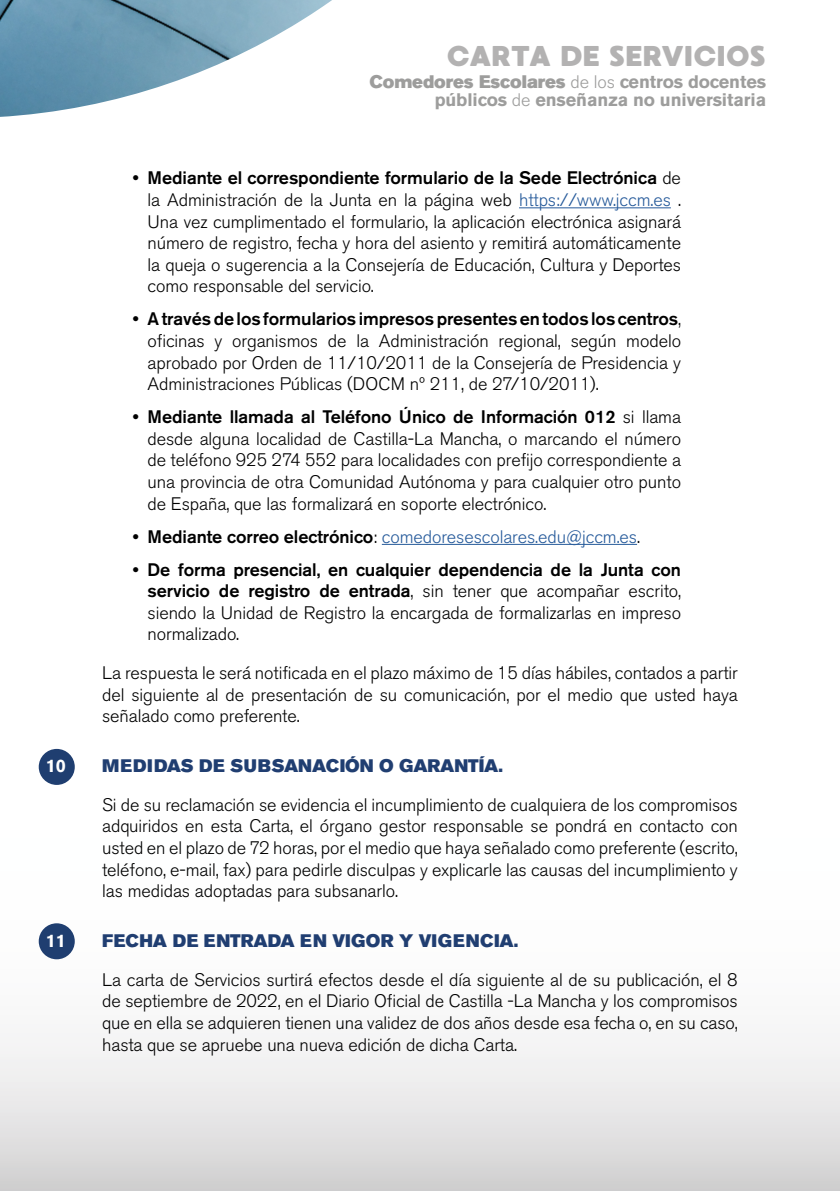
<style>
.page{position:relative;width:840px;height:1191px;background:#fff}
.page>*{position:absolute;margin:0;border:0;box-sizing:border-box;transform-origin:0 0}
.t1{font:28.6px "MADE Waffle Soft";letter-spacing:-.015em;color:#b3b2b2}
.t2{font:300 18px/21.6px "Akzidenz Grotesk BE";letter-spacing:-.005em;color:#000;text-align:justify}
.t3{font:300 18px "Akzidenz Grotesk BE";letter-spacing:-.005em;color:#275b9b}
.t4{font:18px "Akzidenz Grotesk BE Super";letter-spacing:-.005em;color:#9d9d9c}
.t5{font:700 18px "Akzidenz Grotesk BE";letter-spacing:-.005em;color:#9d9d9c}
.t6{font:18px "Akzidenz Grotesk BE Super";letter-spacing:.025em;color:#203e71}
.t7{font:18px "Akzidenz Grotesk BE Super";letter-spacing:.005em;color:#203e71}
.t8{font:700 18px "Akzidenz Grotesk BE";color:#fff}
.s1{font-family:"Akzidenz Grotesk BE";font-weight:300}
.s2{font-family:"Akzidenz Grotesk BE";font-weight:700}
.s3{font-weight:300}
.s4{font-weight:500}
.s5{color:#275b9b}
.s6{font-weight:500;color:#000}
.s7{color:#000}
</style>
<div class="page">
<img style="left:0;top:748px;width:571px;height:443px">
<img style="left:0;top:0;width:332px;height:117px">
<hr style="left:518px;top:207px;width:152px;height:1px;background:#275b9b">
<hr style="left:381px;top:544px;width:255px;height:1px;background:#275b9b">
<div style="left:39px;top:749px;width:36px;height:36px;background:#1f3e70;border-radius:50%"></div>
<div style="left:39px;top:923px;width:36px;height:36px;background:#1f3e70;border-radius:50%"></div>
<p class="t8" style="left:46px;top:755px;width:22px">10</p>
<p class="t8" style="left:46px;top:930px;width:22px">11</p>
<h1 class="t1" style="left:446px;top:39px;width:321px">CARTA DE SERVICIOS</h1>
<p class="t4" style="left:369px;top:71px;width:398px">Comedores Escolares <span class="s1">de los</span> <span class="s2">centros docentes</span></p>
<p class="t5" style="left:434px;top:89px;width:333px">públicos <span class="s3">de</span> enseñanza no universitaria</p>
<p class="t2" style="left:147px;top:168px;width:534px;text-indent:-15px"><span class="s4">• Mediante el correspondiente formulario de la Sede Electrónica</span> de la Administración de la Junta en la página web <span class="s5">https://www.jccm.es</span> .<br>Una vez cumplimentado el formulario, la aplicación electrónica asignará número de registro, fecha y hora del asiento y remitirá automáticamente la queja o sugerencia a la Consejería de Educación, Cultura y Deportes como responsable del servicio.</p>
<p class="t2" style="left:147px;top:309px;width:534px;text-indent:-15px"><span class="s4">• A través de los formularios impresos presentes en todos los centros</span>, oficinas y organismos de la Administración regional, según modelo aprobado por Orden de 11/10/2011 de la Consejería de Presidencia y Administraciones Públicas (DOCM nº 211, de 27/10/2011).</p>
<p class="t2" style="left:147px;top:406px;width:534px;text-indent:-15px"><span class="s4">• Mediante llamada al Teléfono Único de Información 012</span> si llama desde alguna localidad de Castilla-La Mancha, o marcando el número de teléfono 925 274 552 para localidades con prefijo correspondiente a una provincia de otra Comunidad Autónoma y para cualquier otro punto de España, que las formalizará en soporte electrónico.</p>
<p class="t3" style="left:133px;top:526px;width:508px"><span class="s6">• Mediante correo electrónico</span><span class="s7">:</span> comedoresescolares.edu@jccm.es<span class="s7">.</span></p>
<p class="t2" style="left:147px;top:559px;width:534px;text-indent:-15px"><span class="s4">• De forma presencial, en cualquier dependencia de la Junta con servicio de registro de entrada</span>, sin tener que acompañar escrito, siendo la Unidad de Registro la encargada de formalizarlas en impreso normalizado.</p>
<p class="t2" style="left:102px;top:662px;width:637px">La respuesta le será notificada en el plazo máximo de 15 días hábiles, contados a partir del siguiente al de presentación de su comunicación, por el medio que usted haya señalado como preferente.</p>
<p class="t7" style="left:102px;top:755px;width:402px">MEDIDAS DE SUBSANACIÓN O GARANTÍA.</p>
<p class="t2" style="left:102px;top:794px;width:637px">Si de su reclamación se evidencia el incumplimiento de cualquiera de los compromisos adquiridos en esta Carta, el órgano gestor responsable se pondrá en contacto con usted en el plazo de 72 horas, por el medio que haya señalado como preferente (escrito, teléfono, e-mail, fax) para pedirle disculpas y explicarle las causas del incumplimiento y las medidas adoptadas para subsanarlo.</p>
<p class="t6" style="left:102px;top:930px;width:417px">FECHA DE ENTRADA EN VIGOR Y VIGENCIA.</p>
<p class="t2" style="left:102px;top:969px;width:637px">La carta de Servicios surtirá efectos desde el día siguiente al de su publicación, el 8 de septiembre de 2022, en el Diario Oficial de Castilla -La Mancha y los compromisos que en ella se adquieren tienen una validez de dos años desde esa fecha o, en su caso, hasta que se apruebe una nueva edición de dicha Carta.</p>
</div>
